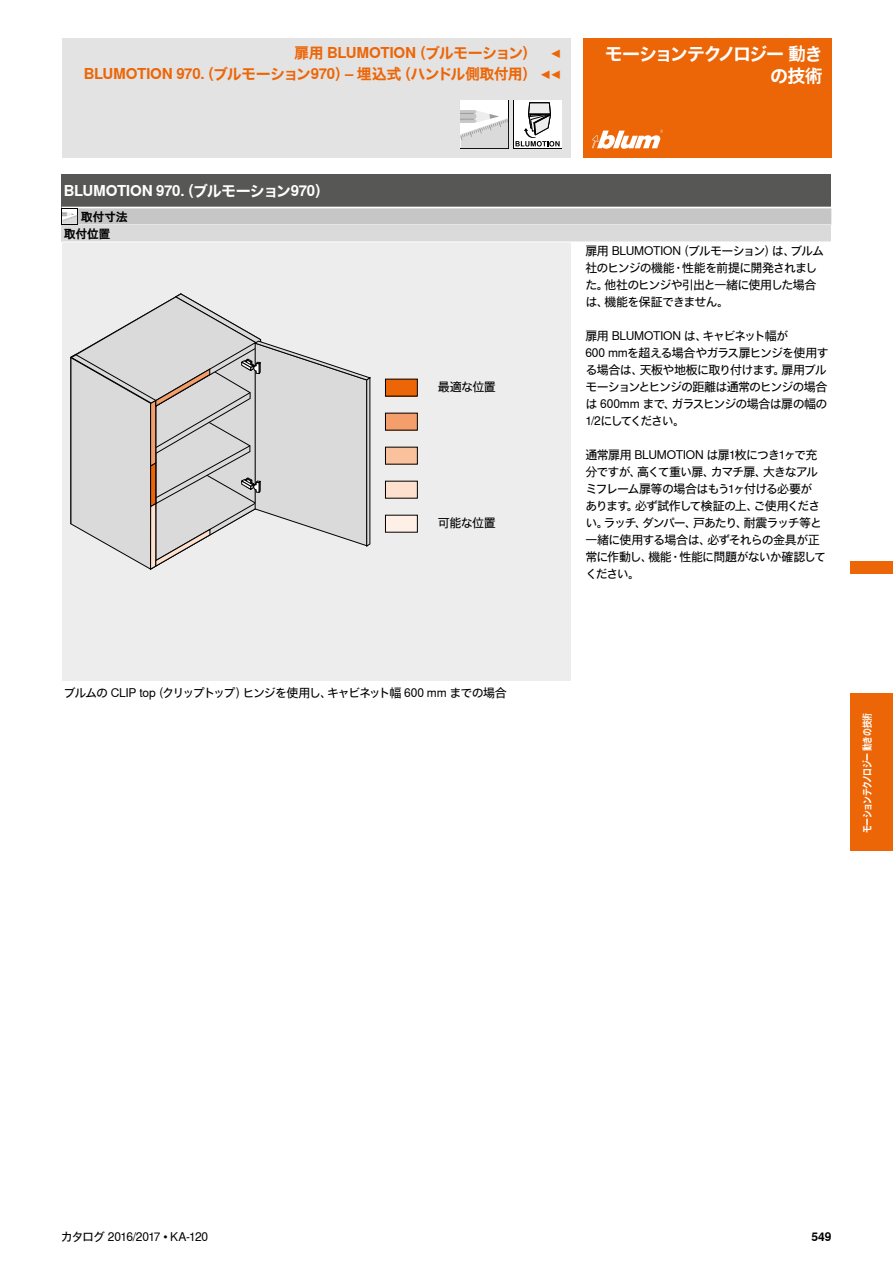
<style>
.page{position:relative;width:893px;height:1263px;background:#fff}
.page>*{position:absolute;margin:0;border:0;box-sizing:border-box;transform-origin:0 0}
.t1{font:700 18px/21.6px "Nimbus Sans Global";letter-spacing:-.07em;color:#fff;text-align:right}
.t2{font:700 15px/21.3px "Nimbus Sans Global";letter-spacing:-.03em;color:#ec6608;text-align:right}
.t3{font:700 15px "Nimbus Sans Global";letter-spacing:-.025em;color:#fff}
.t4{font:12px/17px "Nimbus Sans Global";letter-spacing:-.07em;color:#000}
.t5{font:12px "Nimbus Sans Global";letter-spacing:-.095em;color:#000}
.t6{font:700 12px/17px "Nimbus Sans Global";letter-spacing:-.03em;color:#000}
.t7{font:700 10.5px "Nimbus Sans Global";letter-spacing:-.05em;color:#fff;scale:.75 1}
</style>
<div class="page">
<div style="left:583px;top:38px;width:248px;height:119px;background:#ec6608"></div>
<div style="left:62px;top:38px;width:508px;height:119px;background:#e3e3e3"></div>
<div style="left:62px;top:242px;width:508px;height:438px;background:#ededed"></div>
<svg style="left:592px;top:130px;width:71px;height:19px"></svg>
<svg style="left:513px;top:100px;width:49px;height:49px"></svg>
<div style="left:514px;top:101px;width:47px;height:47px;background:#fff"></div>
<svg style="left:515px;top:102px;width:45px;height:45px"></svg>
<svg style="left:460px;top:100px;width:49px;height:49px"></svg>
<div style="left:461px;top:101px;width:47px;height:47px;background:#fff"></div>
<svg style="left:461px;top:110px;width:47px;height:38px"></svg>
<svg style="left:70px;top:293px;width:301px;height:277px"></svg>
<div style="left:385px;top:379px;width:32px;height:17px;background:#ec6608"></div>
<div style="left:385px;top:379px;width:33px;height:17px;border:1px solid #000"></div>
<div style="left:385px;top:413px;width:32px;height:17px;background:#f49e6b"></div>
<div style="left:385px;top:413px;width:33px;height:18px;border:1px solid #000"></div>
<div style="left:385px;top:447px;width:32px;height:17px;background:#f9c19c"></div>
<div style="left:385px;top:447px;width:33px;height:18px;border:1px solid #000"></div>
<div style="left:385px;top:481px;width:32px;height:17px;background:#fde1ce"></div>
<div style="left:385px;top:481px;width:33px;height:18px;border:1px solid #000"></div>
<div style="left:385px;top:515px;width:32px;height:17px;background:#fef0e7"></div>
<div style="left:385px;top:515px;width:33px;height:18px;border:1px solid #000"></div>
<div style="left:62px;top:174px;width:769px;height:33px;background:#575756"></div>
<svg style="left:62px;top:208px;width:769px;height:17px;background:#c8c8c8"></svg>
<div style="left:62px;top:225px;width:769px;height:17px;background:#dadada"></div>
<hr style="left:62px;top:242px;width:769px;height:1px;background:#fff">
<div style="left:850px;top:561px;width:43px;height:13px;background:#ec6608"></div>
<div style="left:850px;top:693px;width:43px;height:157px;background:#ec6608"></div>
<p class="t2" style="left:84px;top:42px;width:480px">扉用 BLUMOTION（ブルモーション） ◀<br>BLUMOTION 970.（ブルモーション970）– 埋込式（ハンドル側取付用） ◀◀</p>
<h1 class="t1" style="left:605px;top:43px;width:219px">モーションテクノロジー 動きの技術</h1>
<p class="t3" style="left:64px;top:182px;width:267px">BLUMOTION 970.（ブルモーション970）</p>
<p class="t6" style="left:64px;top:208px;width:66px;text-indent:17px">取付寸法取付位置</p>
<p class="t4" style="left:438px;top:378px;width:59px">最適な位置</p>
<p class="t4" style="left:438px;top:514px;width:59px">可能な位置</p>
<p class="t4" style="left:585px;top:242px;width:240px">扉用 BLUMOTION（ブルモーション）は、ブルム社のヒンジの機能・性能を前提に開発されました。他社のヒンジや引出と一緒に使用した場合は、機能を保証できません。</p>
<p class="t4" style="left:585px;top:327px;width:245px">扉用 BLUMOTION は、キャビネット幅が<br>600 mmを超える場合やガラス扉ヒンジを使用する場合は、天板や地板に取り付けます。扉用ブルモーションとヒンジの距離は通常のヒンジの場合は 600mm まで、ガラスヒンジの場合は扉の幅の<br>1/2にしてください。</p>
<p class="t4" style="left:585px;top:446px;width:242px">通常扉用 BLUMOTION は扉1枚につき1ヶで充分ですが、高くて重い扉、カマチ扉、大きなアルミフレーム扉等の場合はもう1ヶ付ける必要があります。必ず試作して検証の上、ご使用ください。ラッチ、ダンパー、戸あたり、耐震ラッチ等と一緒に使用する場合は、必ずそれらの金具が正常に作動し、機能・性能に問題がないか確認してください。</p>
<p class="t5" style="left:64px;top:686px;width:445px">ブルムの CLIP top（クリップトップ）ヒンジを使用し、キャビネット幅 600 mm までの場合</p>
<p class="t7" style="left:861px;top:833px;width:163px;rotate:-90deg">モーションテクノロジー 動きの技術</p>
<p class="t4" style="left:61px;top:1229px;width:149px">カタログ 2016/2017 • KA-120</p>
<p class="t6" style="left:811px;top:1229px;width:21px">549</p>
</div>
